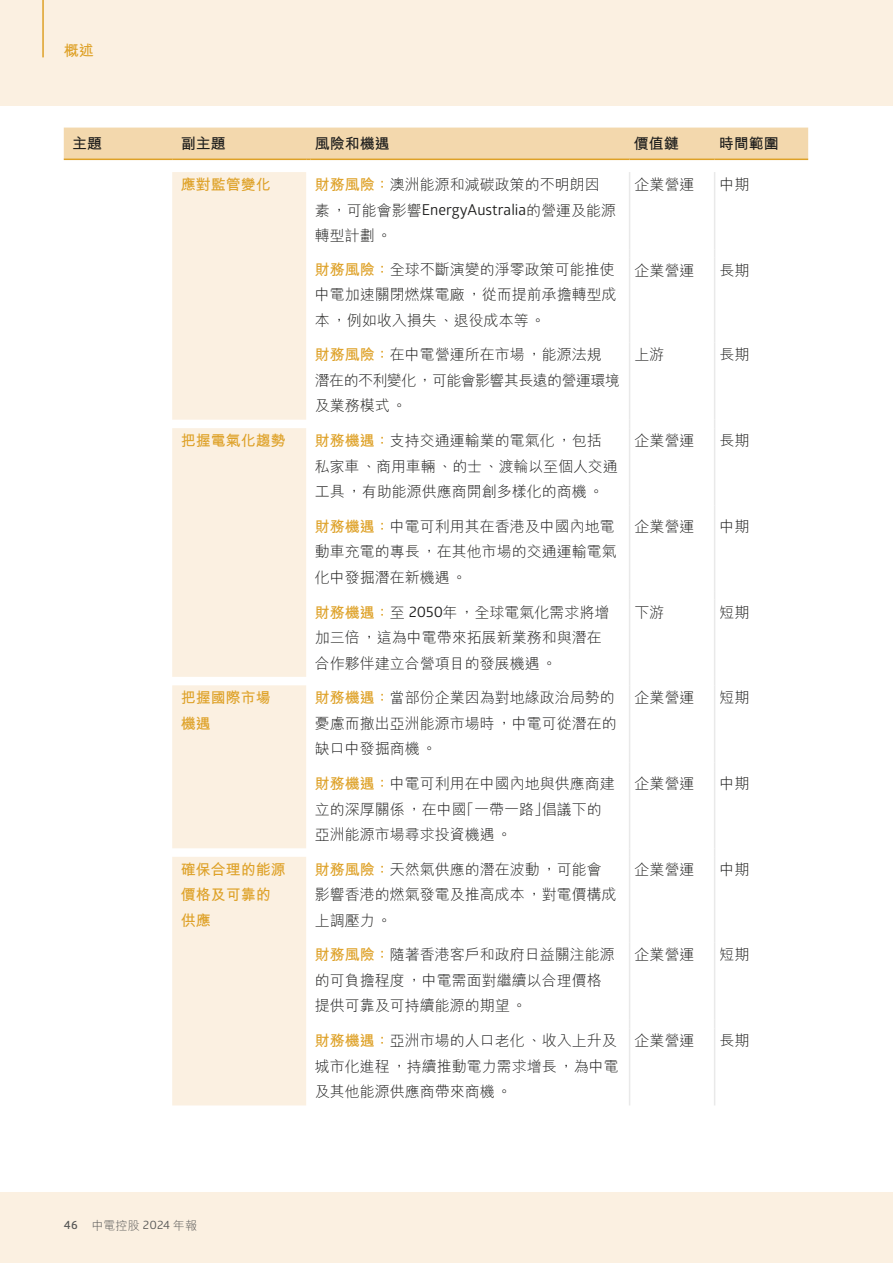
<style>
.page{position:relative;width:893px;height:1263px;background:#fbf0e1}
.page>*{position:absolute;margin:0;border:0;box-sizing:border-box;transform-origin:0 0}
.t1{font:300 15px/25.5px "M Hei HK";color:#1c1c1b}
.t2{font:300 15px/25.5px "M Hei HK";letter-spacing:-.04em;color:#1c1c1b}
.t3{font:700 15px/25.5px "M Hei HK";color:#dea127}
.t4{font:15px "Glober";color:#1c1c1b}
.t5{font:700 15px "M Hei HK";color:#1c1c1b}
.t6{font:300 12px "M Hei HK";letter-spacing:.005em;color:#575756}
.s1{font-weight:700;color:#dea127}
.s2{font-family:"M Hei HK";font-weight:300}
.s3{font-family:"M Hei HKS"}
.s4{font-family:"Glober";font-weight:400}
.s5{font-family:"Glober";font-weight:600}
</style>
<div class="page">
<div style="left:0;top:106px;width:893px;height:1085px;background:#fff"></div>
<div style="left:172px;top:172px;width:134px;height:933px;background:#fbf0e1"></div>
<hr style="left:714px;top:172px;width:1px;height:77px;background:#e9e9e9">
<hr style="left:714px;top:258px;width:1px;height:76px;background:#e9e9e9">
<hr style="left:714px;top:342px;width:1px;height:78px;background:#e9e9e9">
<hr style="left:714px;top:428px;width:1px;height:77px;background:#e9e9e9">
<hr style="left:714px;top:514px;width:1px;height:77px;background:#e9e9e9">
<hr style="left:714px;top:600px;width:1px;height:77px;background:#e9e9e9">
<hr style="left:714px;top:685px;width:1px;height:77px;background:#e9e9e9">
<hr style="left:714px;top:771px;width:1px;height:77px;background:#e9e9e9">
<hr style="left:714px;top:857px;width:1px;height:77px;background:#e9e9e9">
<hr style="left:714px;top:942px;width:1px;height:78px;background:#e9e9e9">
<hr style="left:714px;top:1028px;width:1px;height:77px;background:#e9e9e9">
<hr style="left:629px;top:172px;width:1px;height:77px;background:#e9e9e9">
<hr style="left:629px;top:258px;width:1px;height:76px;background:#e9e9e9">
<hr style="left:629px;top:342px;width:1px;height:78px;background:#e9e9e9">
<hr style="left:629px;top:428px;width:1px;height:77px;background:#e9e9e9">
<hr style="left:629px;top:514px;width:1px;height:77px;background:#e9e9e9">
<hr style="left:629px;top:600px;width:1px;height:77px;background:#e9e9e9">
<hr style="left:629px;top:685px;width:1px;height:77px;background:#e9e9e9">
<hr style="left:629px;top:771px;width:1px;height:77px;background:#e9e9e9">
<hr style="left:629px;top:857px;width:1px;height:77px;background:#e9e9e9">
<hr style="left:629px;top:942px;width:1px;height:78px;background:#e9e9e9">
<hr style="left:629px;top:1028px;width:1px;height:77px;background:#e9e9e9">
<div style="left:64px;top:128px;width:744px;height:32px;background:#f3d8ad"></div>
<hr style="left:311px;top:159px;width:319px;height:1px;background:#dea127">
<hr style="left:630px;top:159px;width:85px;height:1px;background:#dea127">
<hr style="left:715px;top:159px;width:93px;height:1px;background:#dea127">
<hr style="left:42px;top:0;width:2px;height:57px;background:#dea127">
<p class="t3" style="left:64px;top:37px;width:31px">概述</p>
<p class="t5" style="left:72px;top:132px;width:32px">主題</p>
<p class="t5" style="left:181px;top:132px;width:46px">副主題</p>
<p class="t5" style="left:315px;top:132px;width:76px">風險和機遇</p>
<p class="t5" style="left:634px;top:132px;width:46px">價值鏈</p>
<p class="t5" style="left:719px;top:132px;width:61px">時間範圍</p>
<p class="t3" style="left:181px;top:171px;width:91px">應對監管變化</p>
<p class="t1" style="left:315px;top:171px;width:286px"><span class="s1">財務風險：</span>澳洲能源和減碳政策的不明朗因</p>
<p class="t4" style="left:315px;top:199px;width:303px"><span class="s2">素，可能會影響</span>EnergyAustralia<span class="s2">的營運及能源</span></p>
<p class="t1" style="left:315px;top:222px;width:78px">轉型計劃。</p>
<p class="t1" style="left:635px;top:171px;width:61px">企業營運</p>
<p class="t1" style="left:720px;top:171px;width:31px">中期</p>
<p class="t1" style="left:315px;top:256px;width:303px"><span class="s1">財務風險：</span>全球不斷演變的淨零政策可能推使中電加速關閉燃煤電廠，從而提前承擔轉型成本，例如收入損失、退役成本<span class="s3">等</span>。</p>
<p class="t1" style="left:635px;top:257px;width:61px">企業營運</p>
<p class="t1" style="left:720px;top:257px;width:31px">長期</p>
<p class="t2" style="left:315px;top:342px;width:306px"><span class="s1">財務風險：</span>在中電營運所在市場，能源法規潛在的不利變化，可能會影響其長遠的營運環境及業務模式。</p>
<p class="t1" style="left:635px;top:342px;width:31px">上游</p>
<p class="t1" style="left:720px;top:342px;width:31px">長期</p>
<p class="t3" style="left:181px;top:427px;width:106px">把握電氣化趨勢</p>
<p class="t1" style="left:315px;top:427px;width:304px"><span class="s1">財務機遇：</span>支持交通運輸業的電氣化，包括私家車、商用車輛、的士、渡輪以至個人交通工具，有助能源供應商開創多樣化的商機。</p>
<p class="t1" style="left:635px;top:427px;width:61px">企業營運</p>
<p class="t1" style="left:720px;top:427px;width:31px">長期</p>
<p class="t1" style="left:315px;top:513px;width:303px"><span class="s1">財務機遇：</span>中電可利用其在香港及中國內地電動車充電的專長，在其他市場的交通運輸電氣化中發掘潛在新機遇。</p>
<p class="t1" style="left:635px;top:513px;width:61px">企業營運</p>
<p class="t1" style="left:720px;top:513px;width:31px">中期</p>
<p class="t1" style="left:315px;top:599px;width:296px"><span class="s1">財務機遇：</span>至 <span class="s4">2050</span>年，全球電氣化需求將增加三倍，這為中電帶來拓展新業務和與潛在合作夥伴建立合營項目的發展機遇。</p>
<p class="t1" style="left:635px;top:599px;width:31px">下游</p>
<p class="t1" style="left:720px;top:599px;width:31px">短期</p>
<p class="t3" style="left:181px;top:684px;width:91px">把握國際市場機遇</p>
<p class="t1" style="left:315px;top:684px;width:303px"><span class="s1">財務機遇：</span>當部份企業因為對地緣政治局勢的憂慮而撤出亞洲能源市場時，中電可從潛在的缺口中發掘商機。</p>
<p class="t1" style="left:635px;top:684px;width:61px">企業營運</p>
<p class="t1" style="left:720px;top:684px;width:31px">短期</p>
<p class="t1" style="left:315px;top:770px;width:301px"><span class="s1">財務機遇：</span>中電可利用在中國內地與供應商建立的深厚關係，在中國「一帶一路」倡議下的亞洲能源市場尋求投資機遇。</p>
<p class="t1" style="left:635px;top:770px;width:61px">企業營運</p>
<p class="t1" style="left:720px;top:770px;width:31px">中期</p>
<p class="t3" style="left:181px;top:855px;width:106px">確保合理的能源價格及可靠的供應</p>
<p class="t1" style="left:315px;top:856px;width:303px"><span class="s1">財務風險：</span>天然氣供應的潛在波動，可能會影響香港的燃氣發電及推高成本，對電價構成上調壓力。</p>
<p class="t1" style="left:635px;top:856px;width:61px">企業營運</p>
<p class="t1" style="left:720px;top:856px;width:31px">中期</p>
<p class="t1" style="left:315px;top:942px;width:301px"><span class="s1">財務風險：</span>隨著香港客戶和政府日益關注能源的可負擔程度，中電需面對繼續以合理價格提供可靠及可持續能源的期望。</p>
<p class="t1" style="left:635px;top:942px;width:61px">企業營運</p>
<p class="t1" style="left:720px;top:942px;width:31px">短期</p>
<p class="t1" style="left:315px;top:1027px;width:305px"><span class="s1">財務機遇：</span>亞洲市場的人口老化、收入上升及城市化進程，持續推動電力需求增長，為中電及其他能源供應商帶來商機。</p>
<p class="t1" style="left:635px;top:1027px;width:61px">企業營運</p>
<p class="t1" style="left:720px;top:1027px;width:31px">長期</p>
<p class="t6" style="left:64px;top:1217px;width:135px"><span class="s5">46</span> 中電控股 <span class="s4">2024</span> 年報</p>
</div>
